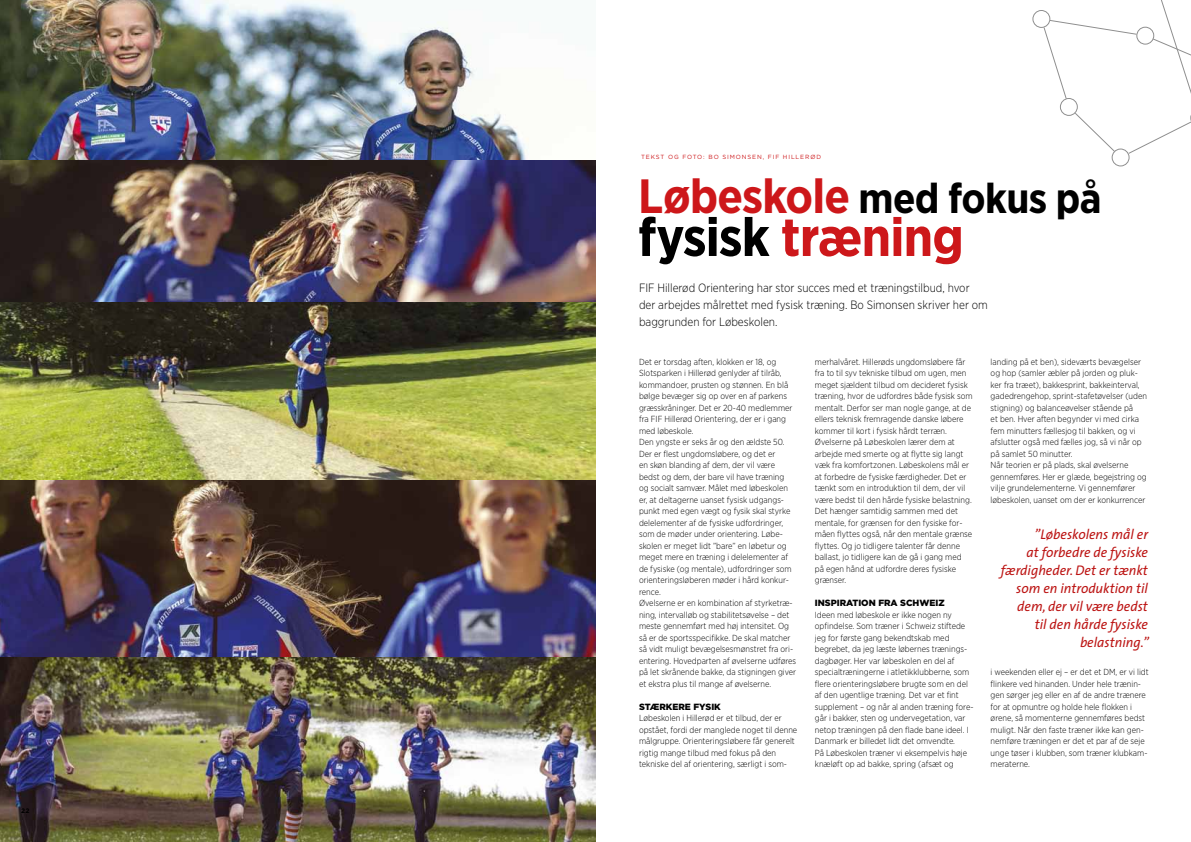
<style>
.page{position:relative;width:1191px;height:842px;background:#fff}
.page>*{position:absolute;margin:0;border:0;box-sizing:border-box;transform-origin:0 0}
.t1{font:700 54.1px "Gotham Narrow";letter-spacing:-.02em;color:#cd171a}
.t2{font:700 42.1px "Gotham Narrow";letter-spacing:-.015em;color:#000}
.t3{font:italic 14px/18px "The Sans";color:#bc1413;text-align:right}
.t4{font:300 12px/17px "Gotham Narrow";color:#000}
.t5{font:900 9px "Gotham";color:#000}
.t6{font:300 8.8px/11.5px "Gotham Narrow";color:#000}
.t7{font:700 6.5px "Gotham";color:#000}
.t8{font:6px "Gotham";letter-spacing:.15em;color:#cd171a}
.s1{font-size:48.1px;color:#cd171a}
.s2{color:#000}
</style>
<div class="page">
<img style="left:0;top:656px;width:595px;height:186px">
<img style="left:0;top:0;width:595px;height:296px">
<img style="left:0;top:479px;width:595px;height:177px">
<img style="left:0;top:296px;width:595px;height:183px">
<svg style="left:1032px;top:0;width:159px;height:167px"></svg>
<p class="t7" style="left:21px;top:806px;width:10px">22</p>
<p class="t8" style="left:641px;top:153px;width:132px">TEKST OG FOTO: BO SIMONSEN, FIF</p>
<p class="t8" style="left:783px;top:153px;width:40px">HILLERØD</p>
<h2 class="t2" style="left:638px;top:171px;width:465px"><span class="s1">Løbeskole</span> med fokus på</h2>
<h1 class="t1" style="left:638px;top:202px;width:327px"><span class="s2">fysisk</span> træning</h1>
<h3 class="t4" style="left:639px;top:279px;width:350px">FIF Hillerød Orientering har stor succes med et træningstilbud, hvor der arbejdes målrettet med fysisk træning. Bo Simonsen skriver her om baggrunden for Løbeskolen.</h3>
<p class="t6" style="left:639px;top:356px;width:159px">Det er torsdag aften, klokken er 18, og Slotsparken i Hillerød genlyder af tilråb, kommandoer, prusten og stønnen. En blå bølge bevæger sig op over en af parkens græsskråninger. Det er 20-40 medlemmer fra FIF Hillerød Orientering, der er i gang med løbeskole.<br>Den yngste er seks år og den ældste 50.<br>Der er flest ungdomsløbere, og det er<br>en skøn blanding af dem, der vil være bedst og dem, der bare vil have træning<br>og socialt samvær. Målet med løbeskolen er, at deltagerne uanset fysisk udgangs&shy;punkt med egen vægt og fysik skal styrke delelementer af de fysiske udfordringer, som de møder under orientering. Løbe&shy;skolen er meget lidt ”bare” en løbetur og meget mere en træning i delelementer af de fysiske (og mentale), udfordringer som orienteringsløberen møder i hård konkur&shy;rence.<br>Øvelserne er en kombination af styrketræ&shy;ning, intervalløb og stabilitetsøvelse – det meste gennemført med høj intensitet. Og så er de sportsspecifikke. De skal matcher så vidt muligt bevægelsesmønstret fra ori&shy;entering. Hovedparten af øvelserne udføres på let skrånende bakke, da stigningen giver et ekstra plus til mange af øvelserne.</p>
<p class="t5" style="left:639px;top:700px;width:61px">STÆRKERE FYSIK</p>
<p class="t6" style="left:639px;top:712px;width:160px">Løbeskolen i Hillerød er et tilbud, der er opstået, fordi der manglede noget til denne målgruppe. Orienteringsløbere får generelt rigtig mange tilbud med fokus på den tekniske del af orientering, særligt i som-</p>
<p class="t6" style="left:815px;top:356px;width:159px">merhalvåret. Hillerøds ungdomsløbere får fra to til syv tekniske tilbud om ugen, men meget sjældent tilbud om decideret fysisk træning, hvor de udfordres både fysisk som mentalt. Derfor ser man nogle gange, at de ellers teknisk fremragende danske løbere kommer til kort i fysisk hårdt terræn.<br>Øvelserne på Løbeskolen lærer dem at arbejde med smerte og at flytte sig langt væk fra komfortzonen. Løbeskolens mål er at forbedre de fysiske færdigheder. Det er tænkt som en introduktion til dem, der vil være bedst til den hårde fysiske belastning.<br>Det hænger samtidig sammen med det mentale, for grænsen for den fysiske for&shy;måen flyttes også, når den mentale grænse flyttes. Og jo tidligere talenter får denne ballast, jo tidligere kan de gå i gang med på egen hånd at udfordre deres fysiske grænser.</p>
<p class="t5" style="left:815px;top:597px;width:10px">INSPI</p>
<p class="t5" style="left:839px;top:597px;width:20px">RATION</p>
<p class="t5" style="left:878px;top:597px;width:68px">FRA SCHWEIZ</p>
<p class="t6" style="left:815px;top:609px;width:160px">Ideen med løbeskole er ikke nogen ny opfindelse. Som træner i Schweiz stiftede jeg for første gang bekendtskab med begrebet, da jeg læste løbernes trænings&shy;dagbøger. Her var løbeskolen en del af specialtræningerne i atletikklubberne, som flere orienteringsløbere brugte som en del af den ugentlige træning. Det var et fint supplement – og når al anden træning fore&shy;går i bakker, sten og undervegetation, var netop træningen på den flade bane ideel. I Danmark er billedet lidt det omvendte.<br>På Løbeskolen træner vi eksempelvis høje knæløft op ad bakke, spring (afsæt og</p>
<p class="t6" style="left:990px;top:356px;width:158px">landing på et ben), sideværts bevægelser og hop (samler æbler på jorden og pluk&shy;ker fra træet), bakkesprint, bakkeinterval, gadedrengehop, sprint-stafetøvelser (uden stigning) og balanceøvelser stående på<br>et ben. Hver aften begynder vi med cirka fem minutters fællesjog til bakken, og vi afslutter også med fælles jog, så vi når op på samlet 50 minutter.<br>Når teorien er på plads, skal øvelserne gennemføres. Her er glæde, begejstring og vilje grundelementerne. Vi gennemfører løbeskolen, uanset om der er konkurrencer</p>
<h3 class="t3" style="left:1001px;top:525px;width:149px">”Løbeskolens mål er<br>at forbedre de fysiske færdigheder. Det er tænkt som en introduktion til dem, der vil være bedst<br>til den hårde fysiske belastning.”</h3>
<p class="t6" style="left:990px;top:666px;width:160px">i weekenden eller ej – er det et DM, er vi lidt flinkere ved hinanden. Under hele trænin&shy;gen sørger jeg eller en af de andre trænere for at opmuntre og holde hele flokken i ørene, så momenterne gennemføres bedst muligt. Når den faste træner ikke kan gen&shy;nemføre træningen er det et par af de seje unge tøser i klubben, som træner klubkam&shy;meraterne.</p>
</div>
